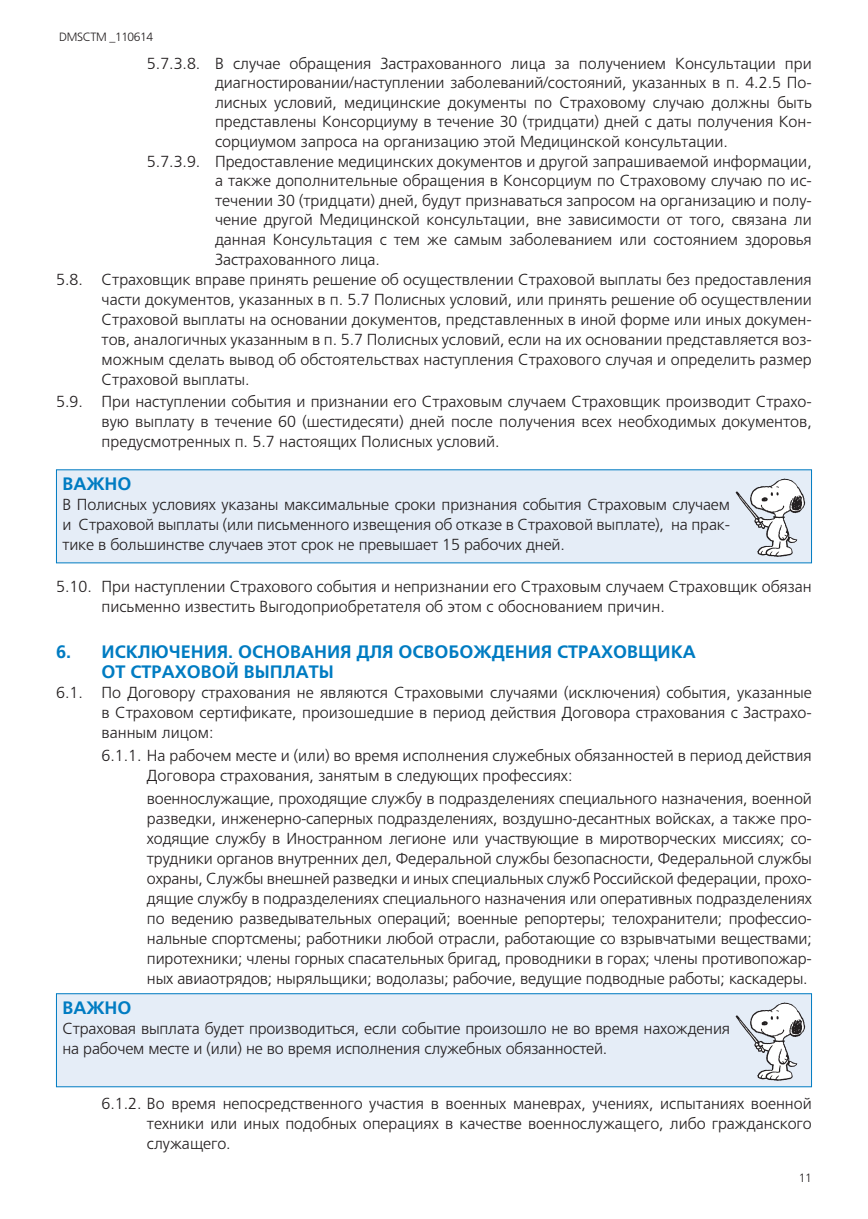
<style>
.page{position:relative;width:868px;height:1219px;background:#fff}
.page>*{position:absolute;margin:0;border:0;box-sizing:border-box;transform-origin:0 0}
.t1{font:700 18px/20px "Frutiger LTCYR";color:#007cc2}
.t2{font:300 16px/20px "Frutiger LTCYR";color:#231f20;text-align:justify}
.t3{font:300 12px "Frutiger LTCYR";letter-spacing:-.03em;color:#231f20}
</style>
<div class="page">
<div style="left:56px;top:470px;width:755px;height:93px;background:#e5edf7"></div>
<svg style="left:735px;top:479px;width:70px;height:78px"></svg>
<div style="left:56px;top:994px;width:755px;height:93px;background:#e5edf7"></div>
<div style="left:56px;top:993px;width:755px;height:94px;border:1px solid #007cc2"></div>
<svg style="left:735px;top:1002px;width:70px;height:79px"></svg>
<p class="t3" style="left:59px;top:32px;width:96px">DMSСTM _110614</p>
<p class="t2" style="left:147px;top:54px;width:666px">5.7.3.8. В случае обращения Застрахованного лица за получением Консультации при</p>
<p class="t2" style="left:215px;top:74px;width:598px">диагностировании/наступлении заболеваний/состояний, указанных в п. 4.2.5 По-</p>
<p class="t2" style="left:215px;top:94px;width:598px">лисных условий, медицинские документы по Страховому случаю должны быть</p>
<p class="t2" style="left:215px;top:113px;width:598px">представлены Консорциуму в течение 30 (тридцати) дней с даты получения Кон-</p>
<p class="t2" style="left:215px;top:133px;width:514px">сорциумом запроса на организацию этой Медицинской консультации.</p>
<p class="t2" style="left:147px;top:152px;width:666px">5.7.3.9. Предоставление медицинских документов и другой запрашиваемой информации,</p>
<p class="t2" style="left:215px;top:172px;width:598px">а также дополнительные обращения в Консорциум по Страховому случаю по ис-</p>
<p class="t2" style="left:215px;top:192px;width:598px">течении 30 (тридцати) дней, будут признаваться запросом на организацию и полу-</p>
<p class="t2" style="left:215px;top:211px;width:598px">чение другой Медицинской консультации, вне зависимости от того, связана ли</p>
<p class="t2" style="left:215px;top:231px;width:598px">данная Консультация с тем же самым заболеванием или состоянием здоровья</p>
<p class="t2" style="left:215px;top:250px;width:166px">Застрахованного лица.</p>
<p class="t2" style="left:56px;top:270px;width:757px">5.8. Страховщик вправе принять решение об осуществлении Страховой выплаты без предоставления</p>
<p class="t2" style="left:102px;top:290px;width:711px">части документов, указанных в п. 5.7 Полисных условий, или принять решение об осуществлении</p>
<p class="t2" style="left:102px;top:310px;width:711px">Страховой выплаты на основании документов, представленных в иной форме или иных докумен-</p>
<p class="t2" style="left:102px;top:330px;width:711px">тов, аналогичных указанным в п. 5.7 Полисных условий, если на их основании представляется воз-</p>
<p class="t2" style="left:102px;top:350px;width:711px">можным сделать вывод об обстоятельствах наступления Страхового случая и определить размер</p>
<p class="t2" style="left:102px;top:370px;width:150px">Страховой выплаты.</p>
<p class="t2" style="left:102px;top:393px;width:711px;text-indent:-45px">5.9. При наступлении события и признании его Страховым случаем Страховщик производит Страхо&shy;вую выплату в течение 60 (шестидесяти) дней после получения всех необходимых документов, предусмотренных п. 5.7 настоящих Полисных условий.</p>
<p class="t1" style="left:62px;top:475px;width:71px">ВАЖНО</p>
<p class="t2" style="left:62px;top:495px;width:669px">В Полисных условиях указаны максимальные сроки признания события Страховым случаем и Страховой выплаты (или письменного извещения об отказе в Страховой выплате), на прак&shy;тике в большинстве случаев этот срок не превышает 15 рабочих дней.</p>
<p class="t2" style="left:102px;top:578px;width:711px;text-indent:-45px">5.10. При наступлении Страхового события и непризнании его Страховым случаем Страховщик обязан письменно известить Выгодоприобретателя об этом с обоснованием причин.</p>
<p class="t1" style="left:102px;top:643px;width:595px;text-indent:-45px">6. ИСКЛЮЧЕНИЯ. ОСНОВАНИЯ ДЛЯ ОСВОБОЖДЕНИЯ СТРАХОВЩИКА<br>ОТ СТРАХОВОЙ ВЫПЛАТЫ</p>
<p class="t2" style="left:102px;top:684px;width:711px;text-indent:-45px">6.1. По Договору страхования не являются Страховыми случаями (исключения) события, указанные в Страховом сертификате, произошедшие в период действия Договора страхования с Застрахо&shy;ванным лицом:</p>
<p class="t2" style="left:147px;top:747px;width:666px;text-indent:-45px">6.1.1. На рабочем месте и (или) во время исполнения служебных обязанностей в период действия<br>Договора страхования, занятым в следующих профессиях:</p>
<p class="t2" style="left:147px;top:789px;width:666px">военнослужащие, проходящие службу в подразделениях специального назначения, военной разведки, инженерно-саперных подразделениях, воздушно-десантных войсках, а также про&shy;ходящие службу в Иностранном легионе или участвующие в миротворческих миссиях; со&shy;трудники органов внутренних дел, Федеральной службы безопасности, Федеральной службы охраны, Службы внешней разведки и иных специальных служб Российской федерации, прохо&shy;дящие службу в подразделениях специального назначения или оперативных подразделениях по ведению разведывательных операций; военные репортеры; телохранители; профессио&shy;нальные спортсмены; работники любой отрасли, работающие со взрывчатыми веществами; пиротехники; члены горных спасательных бригад, проводники в горах; члены противопожар&shy;ных авиаотрядов; ныряльщики; водолазы; рабочие, ведущие подводные работы; каскадеры.</p>
<p class="t1" style="left:62px;top:999px;width:71px">ВАЖНО</p>
<p class="t2" style="left:62px;top:1019px;width:669px">Страховая выплата будет производиться, если событие произошло не во время нахождения на рабочем месте и (или) не во время исполнения служебных обязанностей.</p>
<p class="t2" style="left:147px;top:1095px;width:666px;text-indent:-45px">6.1.2. Во время непосредственного участия в военных маневрах, учениях, испытаниях военной техники или иных подобных операциях в качестве военнослужащего, либо гражданского служащего.</p>
<p class="t3" style="left:798px;top:1173px;width:14px">11</p>
</div>
